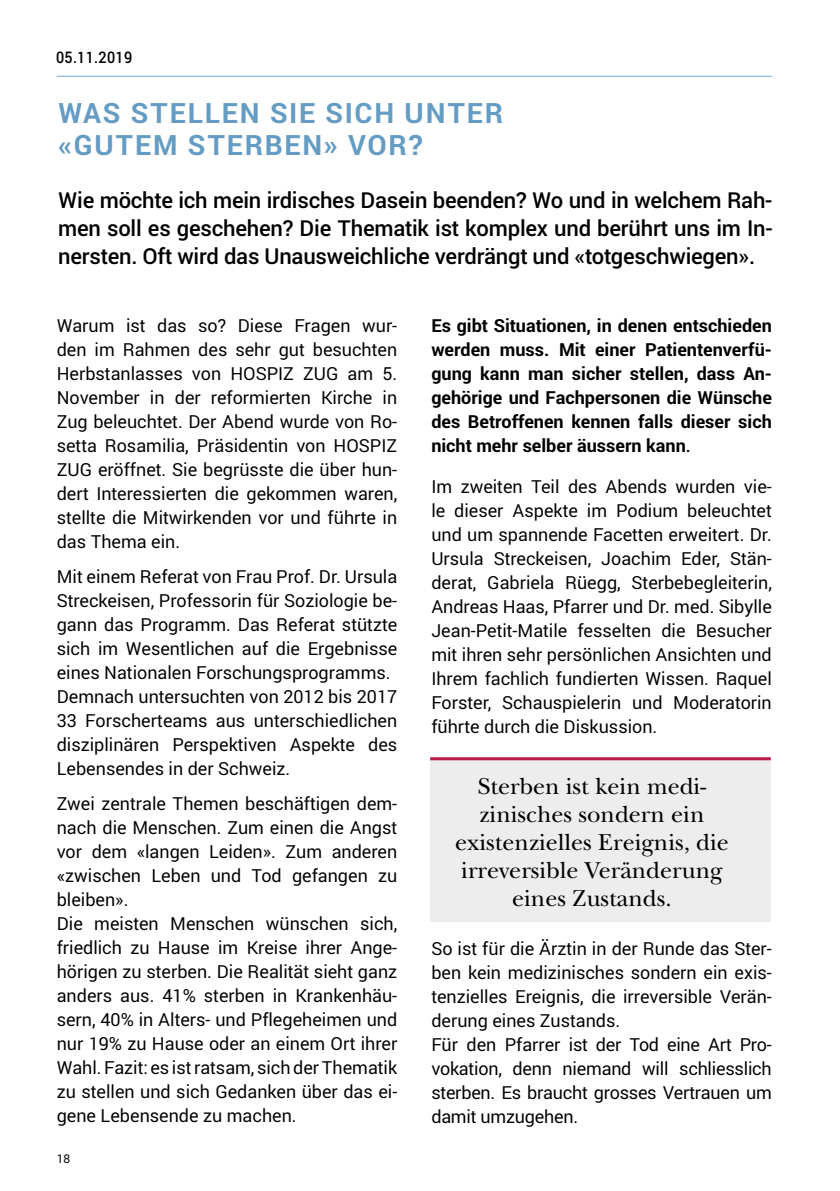
<style>
.page{position:relative;width:840px;height:1191px;background:#fff}
.page>*{position:absolute;margin:0;border:0;box-sizing:border-box;transform-origin:0 0}
.t1{font:700 28px/32px "Roboto";letter-spacing:.065em;color:#659cc3}
.t2{font:24px/28px "New Baskerville";color:#000;text-align:center}
.t3{font:500 22px/28px "Roboto";letter-spacing:-.01em;color:#000;text-align:justify}
.t4{font:18px/24px "Roboto";color:#000}
.t5{font:700 18px/24px "Roboto";color:#000;text-align:justify}
.t6{font:500 16px "Roboto";letter-spacing:.02em;color:#000;scale:.9 1}
.t7{font:12px "Roboto";color:#000}
.s1{font-weight:500}
</style>
<div class="page">
<div style="left:430px;top:757px;width:340px;height:164px;background:#ededed"></div>
<hr style="left:430px;top:757px;width:340px;height:3px;background:#bd1b44">
<hr style="left:57px;top:76px;width:714px;height:1px;background:#7aa7ca">
<p class="t6" style="left:56px;top:46px;width:86px">05.11.2019</p>
<h1 class="t1" style="left:58px;top:96px;width:446px">WAS STELLEN SIE SICH UNTER «GUTEM STERBEN» VOR?</h1>
<p class="t3" style="left:58px;top:185px;width:715px">Wie möchte ich mein irdisches Dasein beenden? Wo und in welchem Rah&shy;men soll es geschehen? Die Thematik ist komplex und berührt uns im In&shy;nersten. Oft wird das Unausweichliche verdrängt und «totgeschwiegen».</p>
<p class="t4" style="left:57px;top:313px;width:342px;text-align:justify">Warum ist das so? Diese Fragen wur&shy;den im Rahmen des sehr gut besuchten Herbstanlasses von HOSPIZ ZUG am 5.<br>November in der reformierten Kirche in Zug beleuchtet. Der Abend wurde von Ro&shy;setta Rosamilia, Präsidentin von HOSPIZ ZUG eröffnet. Sie begrüsste die über hun&shy;dert Interessierten die gekommen waren, stellte die Mitwirkenden vor und führte in das Thema ein.</p>
<p class="t4" style="left:57px;top:564px;width:342px">Mit einem Referat von Frau Prof. Dr. Ursula Streckeisen, Professorin für Soziologie be&shy;gann das Programm. Das Referat stützte sich im Wesentlichen auf die Ergebnisse eines Nationalen Forschungsprogramms.<br>Demnach untersuchten von 2012 bis 2017<br>33 Forscherteams aus unterschiedlichen disziplinären Perspektiven Aspekte des Lebensendes in der Schweiz.</p>
<p class="t4" style="left:57px;top:791px;width:342px">Zwei zentrale Themen beschäftigen dem&shy;nach die Menschen. Zum einen die Angst vor dem «langen Leiden». Zum anderen «zwischen Leben und Tod gefangen zu bleiben».<br>Die meisten Menschen wünschen sich, friedlich zu Hause im Kreise ihrer Ange&shy;hörigen zu sterben. Die Realität sieht ganz anders aus. 41% sterben in Krankenhäu&shy;sern, 40% in Alters- und Pflegeheimen und nur 19% zu Hause oder an einem Ort ihrer Wahl. Fazit: es ist ratsam, sich der Thematik zu stellen und sich Gedanken über das ei&shy;gene Lebensende zu machen.</p>
<p class="t7" style="left:57px;top:1150px;width:15px">18</p>
<p class="t5" style="left:431px;top:313px;width:342px">Es gibt Situationen, in denen entschieden werden muss. Mit einer Patientenverfü&shy;gung kann man sicher stellen, dass An&shy;gehörige und Fachpersonen die Wünsche des Betroffenen kennen falls dieser sich nicht mehr selber äussern kann<span class="s1">.</span></p>
<p class="t4" style="left:431px;top:474px;width:342px;text-align:justify">Im zweiten Teil des Abends wurden vie&shy;le dieser Aspekte im Podium beleuchtet und um spannende Facetten erweitert. Dr.<br>Ursula Streckeisen, Joachim Eder, Stän&shy;derat, Gabriela Rüegg, Sterbebegleiterin, Andreas Haas, Pfarrer und Dr. med. Sibylle Jean-Petit-Matile fesselten die Besucher mit ihren sehr persönlichen Ansichten und Ihrem fachlich fundierten Wissen. Raquel Forster, Schauspielerin und Moderatorin führte durch die Diskussion.</p>
<h2 class="t2" style="left:455px;top:772px;width:275px">Sterben ist kein medi&shy;zinisches sondern ein existenzielles Ereignis, die irreversible Veränderung eines Zustands.</h2>
<p class="t4" style="left:431px;top:936px;width:342px">So ist für die Ärztin in der Runde das Ster&shy;ben kein medizinisches sondern ein exis&shy;tenzielles Ereignis, die irreversible Verän&shy;derung eines Zustands.<br>Für den Pfarrer ist der Tod eine Art Pro&shy;vokation, denn niemand will schliesslich sterben. Es braucht grosses Vertrauen um damit umzugehen.</p>
</div>
